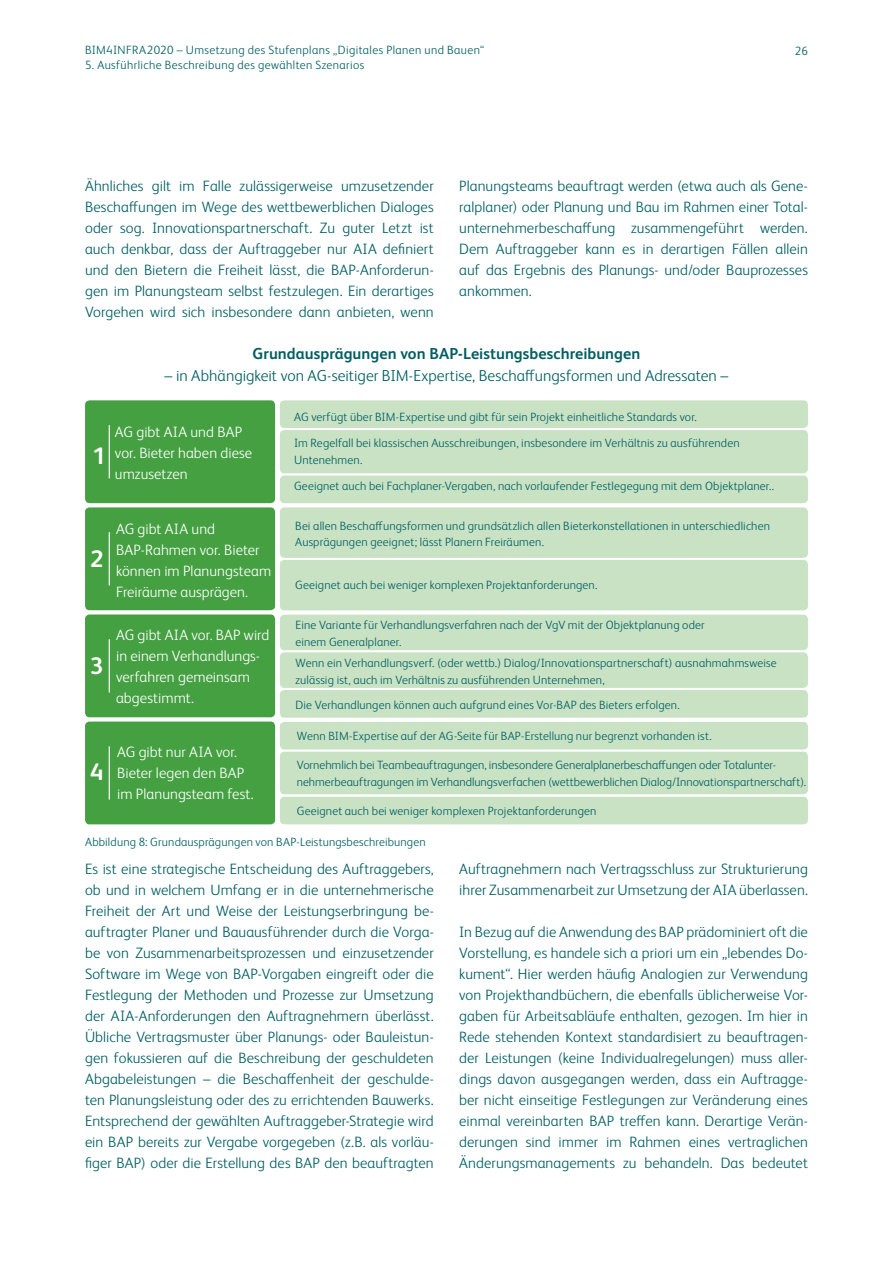
<style>
.page{position:relative;width:893px;height:1263px;background:#fff}
.page>*{position:absolute;margin:0;border:0;box-sizing:border-box;transform-origin:0 0}
.t1{font:700 23.85px "FS Albert Pro";color:#fff}
.t2{font:300 15.9px "FS Albert Pro";color:#005e63}
.t3{font:700 15.9px "FS Albert Pro";letter-spacing:.005em;color:#005e63}
.t4{font:300 15px/21px "FS Albert Pro";letter-spacing:.005em;color:#005e63;text-align:justify}
.t5{font:300 15px/21px "FS Albert Pro";letter-spacing:.005em;color:#fff}
.t6{font:300 12px/16.5px "FS Albert Pro";letter-spacing:.015em;color:#005e63}
.t7{font:300 12px "FS Albert Pro";letter-spacing:.035em;color:#005e63}
</style>
<div class="page">
<div style="left:280px;top:475px;width:528px;height:28px;background:#c9e2c4;border-radius:5px"></div>
<div style="left:280px;top:560px;width:528px;height:50px;background:#c9e2c4;border-radius:5px"></div>
<div style="left:280px;top:797px;width:528px;height:27px;background:#c9e2c4;border-radius:5px"></div>
<div style="left:280px;top:430px;width:528px;height:43px;background:#c9e2c4;border-radius:5px"></div>
<div style="left:280px;top:752px;width:528px;height:42px;background:#c9e2c4;border-radius:5px"></div>
<div style="left:280px;top:400px;width:528px;height:28px;background:#c9e2c4;border-radius:5px"></div>
<div style="left:280px;top:507px;width:528px;height:51px;background:#c9e2c4;border-radius:5px"></div>
<div style="left:280px;top:690px;width:528px;height:28px;background:#c9e2c4;border-radius:5px"></div>
<div style="left:280px;top:652px;width:528px;height:36px;background:#c9e2c4;border-radius:5px"></div>
<div style="left:280px;top:615px;width:528px;height:35px;background:#c9e2c4;border-radius:5px"></div>
<div style="left:280px;top:722px;width:528px;height:27px;background:#c9e2c4;border-radius:5px"></div>
<div style="left:85px;top:400px;width:190px;height:103px;background:#45a042;border-radius:5px"></div>
<div style="left:85px;top:507px;width:190px;height:103px;background:#45a042;border-radius:5px"></div>
<div style="left:85px;top:614px;width:190px;height:103px;background:#45a042;border-radius:5px"></div>
<div style="left:85px;top:721px;width:190px;height:103px;background:#45a042;border-radius:5px"></div>
<hr style="left:109px;top:425px;width:1px;height:53px;background:#fff">
<hr style="left:109px;top:532px;width:1px;height:53px;background:#fff">
<hr style="left:109px;top:639px;width:1px;height:53px;background:#fff">
<hr style="left:109px;top:746px;width:1px;height:53px;background:#fff">
<p class="t7" style="left:85px;top:42px;width:401px">BIM4INFRA2020 – Umsetzung des Stufenplans „Digitales Planen und Bauen“</p>
<p class="t7" style="left:85px;top:57px;width:281px">5. Ausführliche Beschreibung des gewählten Szenarios</p>
<p class="t6" style="left:795px;top:42px;width:15px">26</p>
<p class="t4" style="left:85px;top:175px;width:350px">Ähnliches gilt im Falle zulässigerweise umzusetzender Beschaffungen im Wege des wettbewerblichen Dialoges oder sog. Innovationspartnerschaft. Zu guter Letzt ist auch denkbar, dass der Auftraggeber nur AIA definiert und den Bietern die Freiheit lässt, die BAP-Anforderun&shy;gen im Planungsteam selbst festzulegen. Ein derartiges Vorgehen wird sich insbesondere dann anbieten, wenn</p>
<p class="t4" style="left:459px;top:175px;width:350px">Planungsteams beauftragt werden (etwa auch als Gene&shy;ralplaner) oder Planung und Bau im Rahmen einer Total&shy;unternehmerbeschaffung zusammengeführt werden.<br>Dem Auftraggeber kann es in derartigen Fällen allein auf das Ergebnis des Planungs- und/oder Bauprozesses ankommen.</p>
<p class="t3" style="left:253px;top:342px;width:389px">Grundausprägungen von BAP-Leistungsbeschreibungen</p>
<p class="t2" style="left:165px;top:365px;width:565px">– in Abhängigkeit von AG-seitiger BIM-Expertise, Beschaffungsformen und Adressaten –</p>
<p class="t6" style="left:294px;top:403px;width:447px;line-height:26.2px">AG verfügt über BIM-Expertise und gibt für sein Projekt einheitliche Standards vor.<br>Im Regelfall bei klassischen Ausschreibungen, insbesondere im Verhältnis zu ausführenden</p>
<p class="t6" style="left:294px;top:446px;width:482px;line-height:26.2px">Untenehmen.<br>Geeignet auch bei Fachplaner-Vergaben, nach vorlaufender Festlegegung mit dem Objektplaner..</p>
<p class="t5" style="left:115px;top:421px;width:139px">AG gibt AIA und BAP vor. Bieter haben diese umzusetzen</p>
<h1 class="t1" style="left:92px;top:439px;width:15px">1</h1>
<h1 class="t1" style="left:90px;top:542px;width:15px">2</h1>
<h1 class="t1" style="left:90px;top:648px;width:15px">3</h1>
<h1 class="t1" style="left:90px;top:755px;width:15px">4</h1>
<p class="t5" style="left:116px;top:517px;width:157px">AG gibt AIA und<br>BAP-Rahmen vor. Bieter können im Planungsteam<br>Freiräume ausprägen.</p>
<p class="t5" style="left:116px;top:623px;width:155px">AG gibt AIA vor. BAP wird in einem Verhandlungs&shy;verfahren gemeinsam abgestimmt.</p>
<p class="t5" style="left:117px;top:740px;width:138px">AG gibt nur AIA vor.<br>Bieter legen den BAP im Planungsteam fest.</p>
<p class="t6" style="left:295px;top:517px;width:476px">Bei allen Beschaffungsformen und grundsätzlich allen Bieterkonstellationen in unterschiedlichen<br>Ausprägungen geeignet; lässt Planern Freiräumen.</p>
<p class="t6" style="left:295px;top:576px;width:304px">Geeignet auch bei weniger komplexen Projektanforderungen.</p>
<p class="t6" style="left:296px;top:616px;width:411px">Eine Variante für Verhandlungsverfahren nach der VgV mit der Objektplanung oder einem Generalplaner.</p>
<p class="t6" style="left:296px;top:654px;width:483px">Wenn ein Verhandlungsverf. (oder wettb.) Dialog/Innovationspartnerschaft) ausnahmahmsweise zulässig ist, auch im Verhältnis zu ausführenden Unternehmen,</p>
<p class="t6" style="left:296px;top:696px;width:386px">Die Verhandlungen können auch aufgrund eines Vor-BAP des Bieters erfolgen.</p>
<p class="t6" style="left:297px;top:727px;width:416px">Wenn BIM-Expertise auf der AG-Seite für BAP-Erstellung nur begrenzt vorhanden ist.</p>
<p class="t6" style="left:297px;top:756px;width:511px">Vornehmlich bei Teambeauftragungen, insbesondere Generalplanerbeschaffungen oder Totalunter&shy;nehmerbeauftragungen im Verhandlungsverfachen (wettbewerblichen Dialog/Innovationspartnerschaft).</p>
<p class="t6" style="left:297px;top:802px;width:301px">Geeignet auch bei weniger komplexen Projektanforderungen</p>
<p class="t6" style="left:85px;top:833px;width:342px">Abbildung 8: Grundausprägungen von BAP-Leistungsbeschreibungen</p>
<p class="t4" style="left:85px;top:857px;width:350px">Es ist eine strategische Entscheidung des Auftraggebers, ob und in welchem Umfang er in die unternehmerische Freiheit der Art und Weise der Leistungserbringung be&shy;auftragter Planer und Bauausführender durch die Vorga&shy;be von Zusammenarbeitsprozessen und einzusetzender Software im Wege von BAP-Vorgaben eingreift oder die Festlegung der Methoden und Prozesse zur Umsetzung der AIA-Anforderungen den Auftragnehmern überlässt.<br>Übliche Vertragsmuster über Planungs- oder Bauleistun&shy;gen fokussieren auf die Beschreibung der geschuldeten Abgabeleistungen – die Beschaffenheit der geschulde&shy;ten Planungsleistung oder des zu errichtenden Bauwerks.<br>Entsprechend der gewählten Auftraggeber-Strategie wird ein BAP bereits zur Vergabe vorgegeben (z.B. als vorläu&shy;figer BAP) oder die Erstellung des BAP den beauftragten</p>
<p class="t4" style="left:459px;top:857px;width:350px">Auftragnehmern nach Vertragsschluss zur Strukturierung ihrer Zusammenarbeit zur Umsetzung der AIA überlassen.</p>
<p class="t4" style="left:459px;top:920px;width:350px">In Bezug auf die Anwendung des BAP prädominiert oft die Vorstellung, es handele sich a priori um ein „lebendes Do&shy;kument“. Hier werden häufig Analogien zur Verwendung von Projekthandbüchern, die ebenfalls üblicherweise Vor&shy;gaben für Arbeitsabläufe enthalten, gezogen. Im hier in Rede stehenden Kontext standardisiert zu beauftragen&shy;der Leistungen (keine Individualregelungen) muss aller&shy;dings davon ausgegangen werden, dass ein Auftragge&shy;ber nicht einseitige Festlegungen zur Veränderung eines einmal vereinbarten BAP treffen kann. Derartige Verän&shy;derungen sind immer im Rahmen eines vertraglichen Änderungsmanagements zu behandeln. Das bedeutet</p>
</div>
